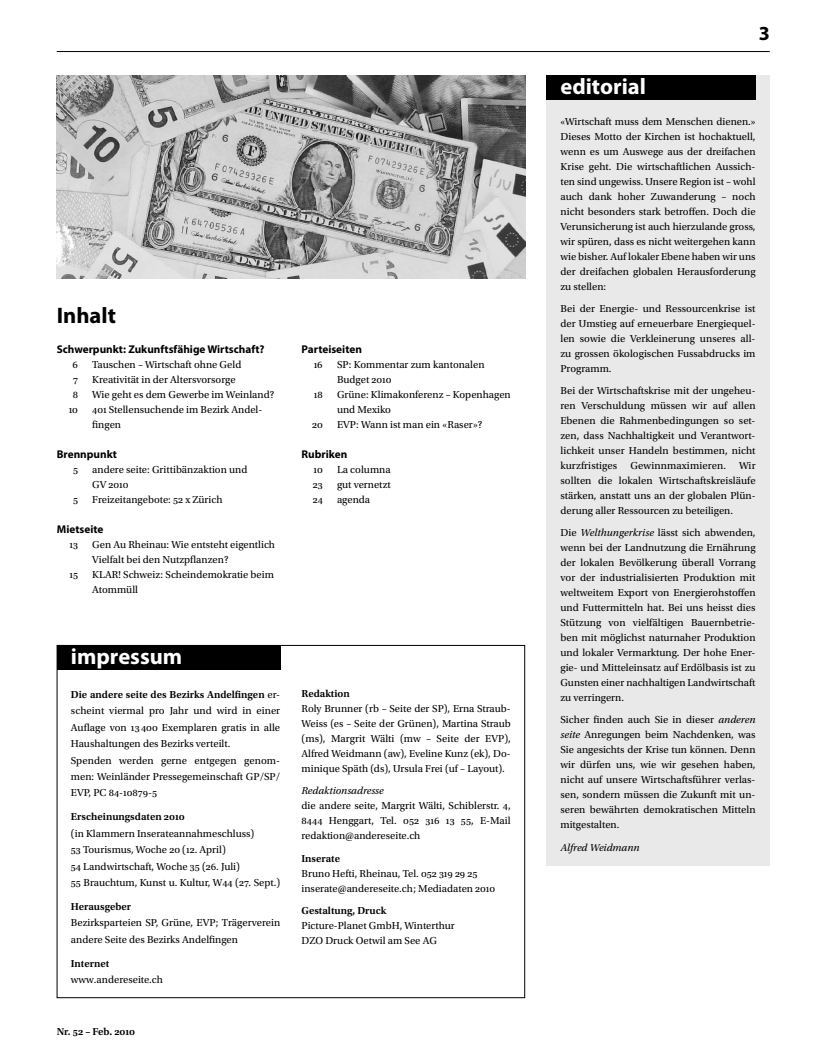
<style>
.page{position:relative;width:823px;height:1063px;background:#fff}
.page>*{position:absolute;margin:0;border:0;box-sizing:border-box;transform-origin:0 0}
.as_Titel_Zusatzspalt{font:700 22.5px "Myriad Pro";color:#fff}
.as_Titel_Zusatzspalt-2{font:700 22.5px "Myriad Pro";color:#000}
.t1{font:700 20px "Myriad Pro";color:#000}
.as_Zwischentitel{font:700 11.25px "Myriad Pro";color:#000}
.as_Grundtext{font:10.62px/15px "Utopia Std";color:#000;text-align:justify}
.as_IHV-Eintrag{font:10.62px/15px "Utopia Std";color:#000}
.as_Absatz{font:600 10.62px "Utopia Std";color:#000}
.as_Absatz-2{font:italic 10.62px "Utopia Std";color:#000}
.as_Grundtext-2{font:600 10.62px "Utopia Std";letter-spacing:-.005em;color:#000}
.as_Grundtext-3{font:italic 10.62px "Utopia Std";color:#000}
.s1{font-weight:600}
.s2{font-style:italic}
</style>
<div class="page">
<div style="left:546px;top:75px;width:223px;height:791px;background:#e9e9e9"></div>
<div style="left:546px;top:75px;width:209px;height:25px;background:#000"></div>
<div style="left:57px;top:645px;width:223px;height:25px;background:#000"></div>
<img style="left:57px;top:75px;width:467px;height:203px">
<hr style="left:57px;top:51px;width:712px;height:1px;background:#000">
<p class="as_Titel_Zusatzspalt-2" style="left:57px;top:301px;width:61px">Inhalt</p>
<p class="as_Zwischentitel" style="left:57px;top:342px;width:209px">Schwerpunkt: Zukunftsfähige Wirtschaft?</p>
<p class="as_IHV-Eintrag" style="left:72px;top:357px;width:7px">6</p>
<p class="as_IHV-Eintrag" style="left:92px;top:357px;width:151px">Tauschen – Wirtschaft ohne Geld</p>
<p class="as_IHV-Eintrag" style="left:73px;top:372px;width:6px">7</p>
<p class="as_IHV-Eintrag" style="left:92px;top:372px;width:145px">Kreativität in der Altersvorsorge</p>
<p class="as_IHV-Eintrag" style="left:73px;top:387px;width:7px">8</p>
<p class="as_IHV-Eintrag" style="left:92px;top:387px;width:183px">Wie geht es dem Gewerbe im Weinland?</p>
<p class="as_IHV-Eintrag" style="left:69px;top:402px;width:11px">10</p>
<p class="as_IHV-Eintrag" style="left:92px;top:402px;width:170px">401 Stellensuchende im Bezirk Andel&shy;fingen</p>
<p class="as_Zwischentitel" style="left:57px;top:447px;width:62px">Brennpunkt</p>
<p class="as_IHV-Eintrag" style="left:73px;top:462px;width:7px">5</p>
<p class="as_IHV-Eintrag" style="left:92px;top:462px;width:157px">andere seite: Grittibänzaktion und<br>GV 2010</p>
<p class="as_IHV-Eintrag" style="left:73px;top:492px;width:7px">5</p>
<p class="as_IHV-Eintrag" style="left:92px;top:492px;width:132px">Freizeitangebote: 52 x Zürich</p>
<p class="as_Zwischentitel" style="left:57px;top:522px;width:48px">Mietseite</p>
<p class="as_IHV-Eintrag" style="left:69px;top:537px;width:10px">13</p>
<p class="as_IHV-Eintrag" style="left:92px;top:537px;width:184px">Gen Au Rheinau: Wie entsteht eigentlich<br>Vielfalt bei den Nutzpflanzen?</p>
<p class="as_IHV-Eintrag" style="left:69px;top:567px;width:10px">15</p>
<p class="as_IHV-Eintrag" style="left:92px;top:567px;width:183px">KLAR! Schweiz: Scheindemokratie beim<br>Atommüll</p>
<p class="as_Zwischentitel" style="left:301px;top:342px;width:62px">Parteiseiten</p>
<p class="as_IHV-Eintrag" style="left:313px;top:357px;width:11px">16</p>
<p class="as_IHV-Eintrag" style="left:337px;top:357px;width:149px">SP: Kommentar zum kantonalen<br>Budget 2010</p>
<p class="as_IHV-Eintrag" style="left:314px;top:387px;width:10px">18</p>
<p class="as_IHV-Eintrag" style="left:337px;top:387px;width:175px">Grüne: Klimakonferenz – Kopenhagen und Mexiko</p>
<p class="as_IHV-Eintrag" style="left:312px;top:417px;width:12px">20</p>
<p class="as_IHV-Eintrag" style="left:337px;top:417px;width:147px">EVP: Wann ist man ein «Raser»?</p>
<p class="as_Zwischentitel" style="left:301px;top:447px;width:47px">Rubriken</p>
<p class="as_IHV-Eintrag" style="left:313px;top:462px;width:11px">10</p>
<p class="as_IHV-Eintrag" style="left:337px;top:462px;width:55px">La columna</p>
<p class="as_IHV-Eintrag" style="left:312px;top:477px;width:11px">23</p>
<p class="as_IHV-Eintrag" style="left:337px;top:477px;width:55px">gut vernetzt</p>
<p class="as_IHV-Eintrag" style="left:312px;top:492px;width:12px">24</p>
<p class="as_IHV-Eintrag" style="left:337px;top:492px;width:35px">agenda</p>
<p class="as_Titel_Zusatzspalt" style="left:71px;top:642px;width:113px">impressum</p>
<p class="as_Grundtext" style="left:71px;top:687px;width:211px;line-height:16.4px"><span class="s1">Die andere seite des Bezirks Andelfingen</span> er&shy;scheint viermal pro Jahr und wird in einer Auflage von 13 400 Exemplaren gratis in alle Haushaltungen des Bezirks verteilt.</p>
<p class="as_Grundtext" style="left:71px;top:752px;width:211px;line-height:16.4px">Spenden werden gerne entgegen genom&shy;men: Weinländer Pressegemeinschaft GP/SP/ EVP, PC 84-10879-5</p>
<p class="as_Absatz" style="left:71px;top:811px;width:115px">Erscheinungsdaten 2010</p>
<p class="as_Grundtext" style="left:71px;top:826px;width:185px">(in Klammern Inserateannahmeschluss)</p>
<p class="as_Grundtext" style="left:71px;top:842px;width:156px">53 Tourismus, Woche 20 (12. April)</p>
<p class="as_Grundtext" style="left:71px;top:859px;width:170px">54 Landwirtschaft, Woche 35 (26. Juli)</p>
<p class="as_Grundtext" style="left:71px;top:875px;width:211px">55 Brauchtum, Kunst u. Kultur, W44 (27. Sept.)</p>
<p class="as_Absatz" style="left:71px;top:900px;width:62px">Herausgeber</p>
<p class="as_Grundtext" style="left:71px;top:915px;width:211px;line-height:16.4px">Bezirksparteien SP, Grüne, EVP; Trägerverein andere Seite des Bezirks Andelfingen</p>
<p class="as_Absatz" style="left:71px;top:957px;width:40px">Internet</p>
<p class="as_Grundtext" style="left:71px;top:972px;width:93px">www.andereseite.ch</p>
<p class="as_Grundtext-2" style="left:57px;top:1025px;width:80px">Nr. 52 – Feb. 2010</p>
<p class="as_Absatz" style="left:301px;top:688px;width:50px">Redaktion</p>
<p class="as_Grundtext" style="left:301px;top:701px;width:211px">Roly Brunner (rb – Seite der SP), Erna Straub-Weiss (es – Seite der Grünen), Martina Straub (ms), Margrit Wälti (mw – Seite der EVP), Alfred Weidmann (aw), Eveline Kunz (ek), Do&shy;minique Späth (ds), -Ursula Frei (uf – Layout).</p>
<p class="as_Absatz-2" style="left:301px;top:785px;width:84px">Redaktionsadresse</p>
<p class="as_Grundtext" style="left:301px;top:799px;width:211px">die andere seite, Margrit Wälti, Schiblerstr. 4, 8444 Henggart, Tel. 052 316 13 55, E-Mail redaktion@andereseite.ch</p>
<p class="as_Absatz" style="left:301px;top:853px;width:40px">Inserate</p>
<p class="as_Grundtext" style="left:301px;top:866px;width:177px">Bruno Hefti, Rheinau, Tel. 052 319 29 25</p>
<p class="as_Grundtext" style="left:301px;top:881px;width:195px">inserate@andereseite.ch; Mediadaten 2010</p>
<p class="as_Absatz" style="left:301px;top:905px;width:86px">Gestaltung, Druck</p>
<p class="as_Grundtext" style="left:301px;top:919px;width:155px">Picture-Planet GmbH, Winterthur</p>
<p class="as_Grundtext" style="left:301px;top:934px;width:137px">DZO Druck Oetwil am See AG</p>
<p class="as_Titel_Zusatzspalt" style="left:560px;top:72px;width:87px">editorial</p>
<p class="t1" style="left:758px;top:20px;width:13px">3</p>
<p class="as_Grundtext" style="left:560px;top:114px;width:196px">«Wirtschaft muss dem Menschen dienen.» Dieses Motto der Kirchen ist hochaktuell, wenn es um Auswege aus der dreifachen Krise geht. Die wirtschaftlichen Aussich&shy;ten sind ungewiss. Unsere Region ist – wohl auch dank hoher Zuwanderung – noch nicht besonders stark betroffen. Doch die Verunsicherung ist auch hierzulande gross, wir spüren, dass es nicht weitergehen kann wie bisher. Auf lokaler Ebene haben wir uns der dreifachen globalen Herausforderung zu stellen:</p>
<p class="as_Grundtext" style="left:560px;top:301px;width:196px">Bei der Energie- und Ressourcenkrise ist der Umstieg auf erneuerbare Energiequel&shy;len sowie die Verkleinerung unseres all&shy;zu grossen ökologischen Fussabdrucks im Programm.</p>
<p class="as_Grundtext" style="left:560px;top:384px;width:196px">Bei der Wirtschaftskrise mit der ungeheu&shy;ren Verschuldung müssen wir auf allen Ebenen die Rahmenbedingungen so set&shy;zen, dass Nachhaltigkeit und Verantwort&shy;lichkeit unser Handeln bestimmen, nicht kurzfristiges Gewinnmaximieren. Wir sollten die lokalen Wirtschaftskreisläufe stärken, anstatt uns an der globalen Plün&shy;derung aller Ressourcen zu beteiligen.</p>
<p class="as_Grundtext" style="left:560px;top:526px;width:196px">Die <span class="s2">Welthungerkrise</span> lässt sich abwenden, wenn bei der Landnutzung die Ernährung der lokalen Bevölkerung überall Vorrang vor der industrialisierten Produktion mit weltweitem Export von Energierohstoffen und Futtermitteln hat. Bei uns heisst dies Stützung von vielfältigen Bauernbetrie&shy;ben mit möglichst naturnaher Produktion und lokaler Vermarktung. Der hohe Ener&shy;gie- und Mitteleinsatz auf Erdölbasis ist zu Gunsten einer nachhaltigen Landwirtschaft zu verringern.</p>
<p class="as_Grundtext" style="left:560px;top:713px;width:196px">Sicher finden auch Sie in dieser <span class="s2">anderen seite</span> Anregungen beim Nachdenken, was Sie angesichts der Krise tun können. Denn wir dürfen uns, wie wir gesehen haben, nicht auf unsere Wirtschaftsführer verlas&shy;sen, sondern müssen die Zukunft mit un&shy;seren bewährten demokratischen Mitteln mitgestalten.</p>
<p class="as_Grundtext-3" style="left:560px;top:841px;width:80px">Alfred Weidmann</p>
</div>
